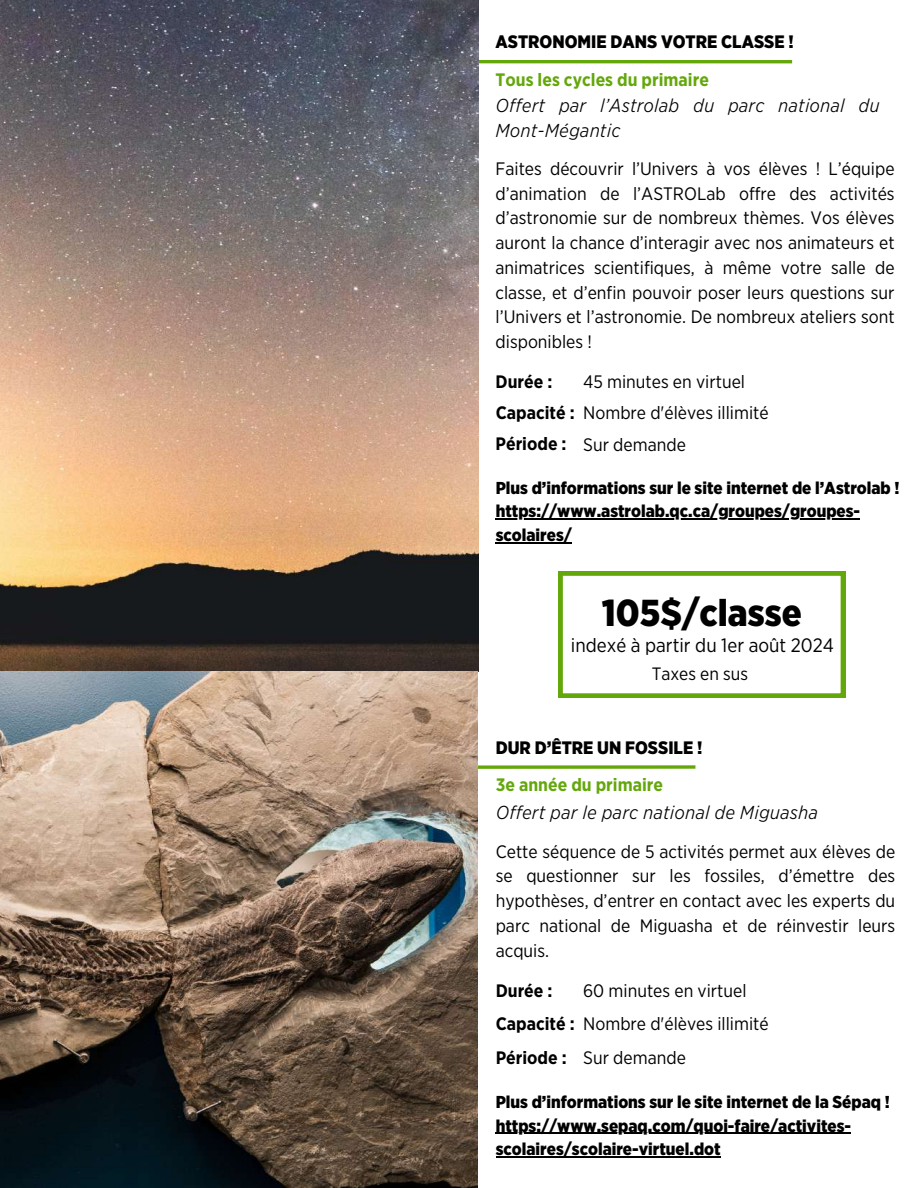
<style>
.page{position:relative;width:918px;height:1188px;background:#fff}
.page>*{position:absolute;margin:0;border:0;box-sizing:border-box;transform-origin:0 0}
.t1{font:900 37.5px "Gotham Narrow";color:#000}
.t2{font:19.35px "Gotham Narrow";color:#000}
.t3{font:18px/24.8px "Gotham Narrow";color:#000}
.t4{font:italic 18px/24.8px "Gotham Narrow Office";color:#000}
.t5{font:700 18px/31.2px "Gotham Narrow";color:#000}
.t6{font:900 18px "Gotham Narrow";color:#000}
.t7{font:700 18px "Gotham Narrow";color:#64a70b}
.t8{font:17.85px "Gotham Narrow";color:#000}
.t9{font:900 17.25px/23.7px "Gotham Narrow";color:#000}
</style>
<div class="page">
<hr style="left:440px;top:60px;width:352px;height:3px;background:#64a70b">
<img style="left:0;top:0;width:478px;height:1188px">
<svg style="left:464px;top:765px;width:231px;height:4px"></svg>
<svg style="left:558px;top:571px;width:287px;height:126px"></svg>
<hr style="left:496px;top:518px;width:364px;height:1px;background:#000">
<hr style="left:496px;top:542px;width:76px;height:1px;background:#000">
<hr style="left:496px;top:1133px;width:355px;height:1px;background:#000">
<hr style="left:496px;top:1157px;width:225px;height:1px;background:#000">
<p class="t6" style="left:496px;top:31px;width:300px">ASTRONOMIE DANS VOTRE CLASSE !</p>
<p class="t7" style="left:496px;top:69px;width:215px">Tous les cycles du primaire</p>
<p class="t4" style="left:496px;top:93px;width:386px">Offert par l’Astrolab du parc national du<br>Mont-Mégantic</p>
<p class="t3" style="left:496px;top:156px;width:401px;text-align:justify">Faites découvrir l’Univers à vos élèves ! L’équipe d’animation de l’ASTROLab offre des activités d’astronomie sur de nombreux thèmes. Vos élèves auront la chance d’interagir avec nos animateurs et animatrices scientifiques, à même votre salle de classe, et d’enfin pouvoir poser leurs questions sur l’Univers et l’astronomie. De nombreux ateliers sont disponibles !</p>
<p class="t5" style="left:496px;top:366px;width:81px">Durée :<br>Capacité :<br>Période :</p>
<p class="t3" style="left:583px;top:365px;width:187px;line-height:31.8px">45 minutes en virtuel<br>Nombre d'élèves illimité<br>Sur demande</p>
<p class="t9" style="left:496px;top:476px;width:405px">Plus d’informations sur le site internet de l’Astrolab ! https://www.astrolab.qc.ca/groupes/groupes&shy;scolaires/</p>
<h1 class="t1" style="left:602px;top:590px;width:202px">105$/classe</h1>
<p class="t8" style="left:652px;top:663px;width:98px">Taxes en sus</p>
<p class="t2" style="left:571px;top:633px;width:264px">indexé à partir du 1er août 2024</p>
<p class="t6" style="left:496px;top:737px;width:208px">DUR D’ÊTRE UN FOSSILE !</p>
<p class="t7" style="left:496px;top:773px;width:169px">3e année du primaire</p>
<p class="t4" style="left:496px;top:800px;width:324px">Offert par le parc national de Miguasha</p>
<p class="t3" style="left:496px;top:839px;width:401px;text-align:justify">Cette séquence de 5 activités permet aux élèves de se questionner sur les fossiles, d’émettre des hypothèses, d’entrer en contact avec les experts du parc national de Miguasha et de réinvestir leurs acquis.</p>
<p class="t5" style="left:496px;top:973px;width:81px;line-height:33.6px">Durée :<br>Capacité :<br>Période :</p>
<p class="t3" style="left:583px;top:973px;width:187px;line-height:33.6px">60 minutes en virtuel<br>Nombre d'élèves illimité<br>Sur demande</p>
<p class="t9" style="left:496px;top:1090px;width:396px">Plus d’informations sur le site internet de la Sépaq ! https://www.sepaq.com/quoi-faire/activites&shy;scolaires/scolaire-virtuel.dot</p>
</div>
